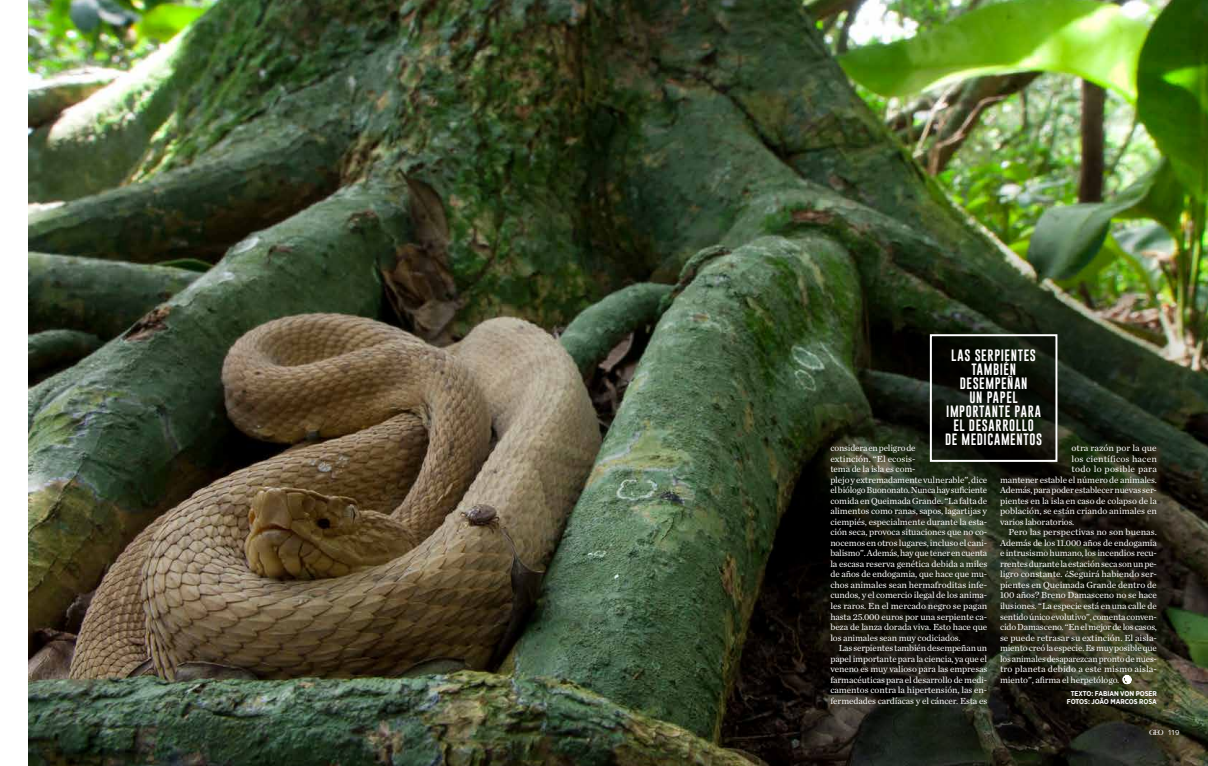
<style>
.page{position:relative;width:1208px;height:766px;background:#fff}
.page>*{position:absolute;margin:0;border:0;box-sizing:border-box;transform-origin:0 0}
.t1{font:12px/14px "Gobold";letter-spacing:.05em;color:#fff;text-align:center}
.t2{font:9.2px/10.5px "Chronicle Text G1";letter-spacing:-.01em;color:#fff}
.t3{font:9.2px "Chronicle Text G1";letter-spacing:.01em;color:#fff}
.t4{font:9.2px "Chronicle Text G1";letter-spacing:.02em;color:#fff}
.t5{font:700 7px/7.5px "Gotham Narrow";letter-spacing:-.005em;color:#fff;text-align:center}
.t6{font:7px "Amsi Pro";color:#fff}
.s1{font-family:"GEO Logo Neu";font-size:6.8px}
</style>
<div class="page">
<img style="left:28px;top:0;width:1180px;height:765px">
<img style="left:731px;top:185px;width:477px;height:580px">
<svg style="left:933px;top:337px;width:121px;height:121px;fill:#080d04"></svg>
<div style="left:930px;top:334px;width:127px;height:127px;border:2px solid #fff"></div>
<svg style="left:1123px;top:675px;width:8px;height:8px"></svg>
<h1 class="t1" style="left:945px;top:348px;width:99px">LAS SERPIENTES<br>TAMBIÉN<br>DESEMPEÑAN<br>UN PAPEL<br>IMPORTANTE PARA<br>EL DESARROLLO<br>DE MEDICAMENTOS</h1>
<p class="t2" style="left:1071px;top:442px;width:87px">otra razón por la que</p>
<p class="t3" style="left:1071px;top:451px;width:87px">los científicos hacen</p>
<p class="t4" style="left:1071px;top:462px;width:87px">todo lo posible para</p>
<p class="t2" style="left:1000px;top:474px;width:158px">mantener estable el número de animales.</p>
<p class="t2" style="left:1000px;top:484px;width:158px">Además, para poder establecer nuevas ser-</p>
<p class="t2" style="left:1000px;top:495px;width:158px">pientes en la isla en caso de colapso de la</p>
<p class="t2" style="left:1000px;top:505px;width:158px">población, se están criando animales en</p>
<p class="t2" style="left:1000px;top:516px;width:76px">varios laboratorios.</p>
<p class="t2" style="left:1008px;top:526px;width:150px">Pero las perspectivas no son buenas.</p>
<p class="t2" style="left:1000px;top:537px;width:158px">Además de los 11.000 años de endogamia</p>
<p class="t2" style="left:1000px;top:547px;width:158px">e intrusismo humano, los incendios recu-</p>
<p class="t2" style="left:1000px;top:558px;width:158px">rrentes durante la estación seca son un pe-</p>
<p class="t2" style="left:1000px;top:568px;width:158px">ligro constante. ¿Seguirá habiendo ser-</p>
<p class="t2" style="left:1000px;top:579px;width:158px">pientes en Queimada Grande dentro de</p>
<p class="t2" style="left:1000px;top:589px;width:158px">100 años? Breno Damasceno no se hace</p>
<p class="t2" style="left:1000px;top:600px;width:158px">ilusiones. “La especie está en una calle de</p>
<p class="t2" style="left:1000px;top:610px;width:158px">sentido único evolutivo”, comenta conven-</p>
<p class="t2" style="left:1000px;top:621px;width:158px">cido Damasceno. “En el mejor de los casos,</p>
<p class="t2" style="left:1000px;top:631px;width:158px">se puede retrasar su extinción. El aisla-</p>
<p class="t2" style="left:1000px;top:642px;width:158px">miento creó la especie. Es muy posible que</p>
<p class="t2" style="left:1000px;top:652px;width:158px">los animales desaparezcan pronto de nues-</p>
<p class="t2" style="left:1000px;top:663px;width:158px">tro planeta debido a este mismo aisla-</p>
<p class="t2" style="left:1000px;top:673px;width:121px">miento”, afirma el herpetólogo.</p>
<p class="t5" style="left:1067px;top:689px;width:92px">TEXTO: FABIAN VON POSER<br>FOTOS: JOÃO MARCOS ROSA</p>
<p class="t2" style="left:830px;top:442px;width:158px">considera en peligro de<br>extinción. “El ecosis-<br>tema de la isla es com-<br>plejo y extremadamente vulnerable”, dice el biólogo Buononato. Nunca hay suficiente comida en Queimada Grande. “La falta de alimentos como ranas, sapos, lagartijas y ciempiés, especialmente durante la esta&shy;ción seca, provoca situaciones que no co&shy;nocemos en otros lugares, incluso el cani&shy;balismo”. Además, hay que tener en cuenta la escasa reserva genética debida a miles de años de endogamia, que hace que mu&shy;chos animales sean hermafroditas infe&shy;cundos, y el comercio ilegal de los anima&shy;les raros. En el mercado negro se pagan hasta 25.000 euros por una serpiente ca&shy;beza de lanza dorada viva. Esto hace que los animales sean muy codiciados.</p>
<p class="t2" style="left:830px;top:642px;width:158px;text-align:justify;text-indent:9px">Las serpientes también desempeñan un papel importante para la ciencia, ya que el veneno es muy valioso para las empresas farmacéuticas para el desarrollo de medi&shy;camentos contra la hipertensión, las en&shy;fermedades cardíacas y el cáncer. Esta es</p>
<p class="t6" style="left:1149px;top:727px;width:32px"><span class="s1">G</span> 119</p>
</div>
